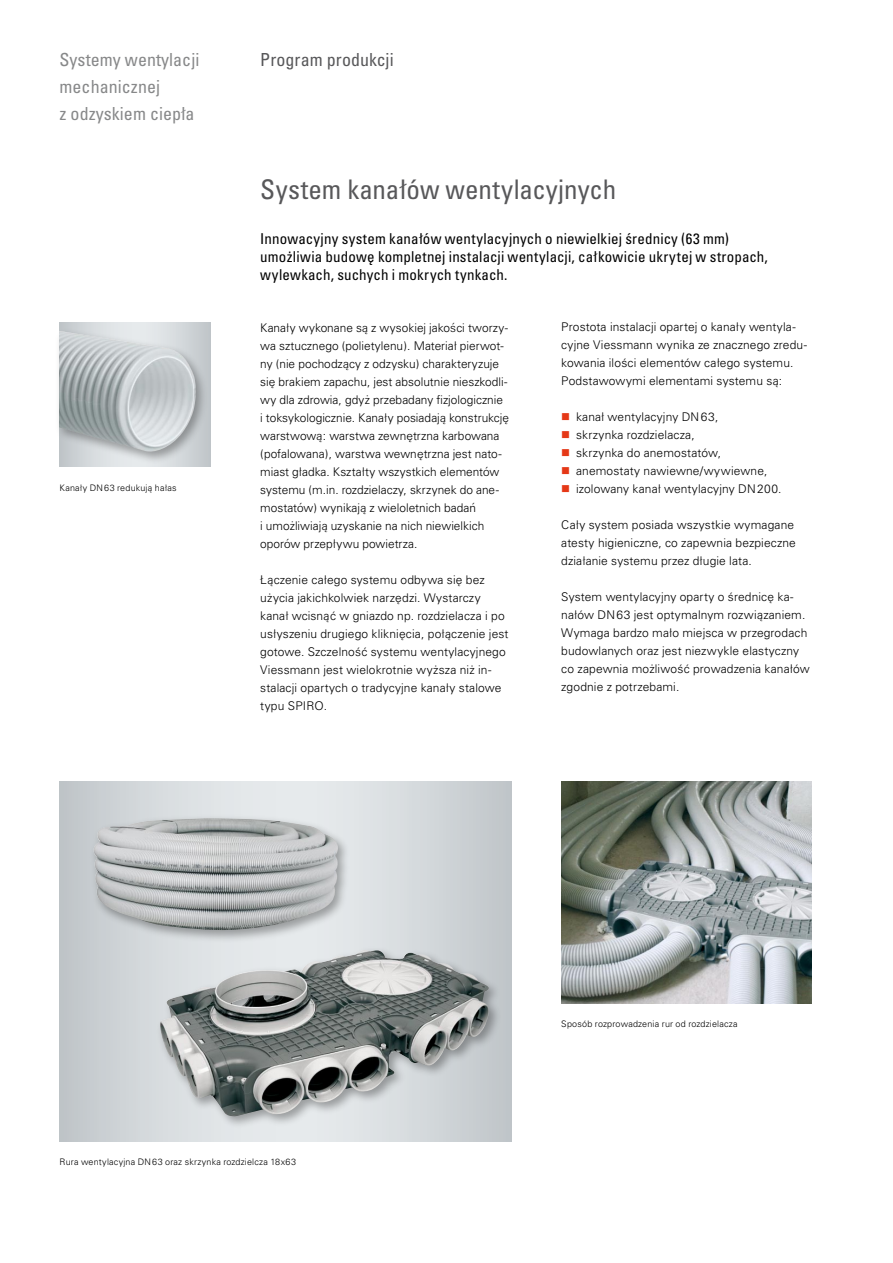
<style>
.page{position:relative;width:893px;height:1263px;background:#fff}
.page>*{position:absolute;margin:0;border:0;box-sizing:border-box;transform-origin:0 0}
.Head{font:condensed 27px "Univers CE";color:#58585a}
.Tekst{font:condensed 18px/27px "Univers CE";letter-spacing:.005em;color:#878889}
.Tekst-2{font:condensed 18px "Univers CE";color:#58585a}
.Subhead{font:condensed 15px/18px "Univers CE";letter-spacing:.01em;color:#000}
.tekst_bazowy{font:300 12px/18px "Univers CE";color:#000}
._4_Copy_Lista{font:300 12px/18px "Univers LTCYR 45";letter-spacing:.01em;color:#000}
._4_Copy{font:300 12px/18px "Univers LTCYR 45";letter-spacing:.01em;color:#000}
.Bildunterschrift{font:300 9px "Univers LTCYR 45";letter-spacing:.02em;color:#000}
.s1{color:#e53817}
</style>
<div class="page">
<svg style="left:60px;top:781px;width:451px;height:360px;background:#d0d4d7"></svg>
<svg style="left:60px;top:323px;width:150px;height:144px"></svg>
<div style="left:55px;top:326px;width:155px;height:139px;background:#000;opacity:.33"></div>
<img style="left:60px;top:325px;width:137px;height:139px">
<img style="left:561px;top:781px;width:250px;height:222px">
<div style="left:89px;top:813px;width:263px;height:130px;background:#000;opacity:.33"></div>
<img style="left:93px;top:818px;width:245px;height:113px">
<div style="left:155px;top:945px;width:347px;height:185px;background:#000;opacity:.33"></div>
<img style="left:178px;top:950px;width:311px;height:164px">
<p class="Tekst" style="left:60px;top:46px;width:141px">Systemy wentylacji mechanicznej<br>z odzyskiem ciepła</p>
<p class="Bildunterschrift" style="left:60px;top:482px;width:119px">Kanały DN63 redukują hałas</p>
<p class="Tekst-2" style="left:260px;top:49px;width:135px">Program produkcji</p>
<p class="Head" style="left:260px;top:174px;width:357px">System kanałów wentylacyjnych</p>
<p class="Subhead" style="left:260px;top:230px;width:509px">Innowacyjny system kanałów wentylacyjnych o niewielkiej średnicy (63 mm) umożliwia budowę kompletnej instalacji wentylacji, całkowicie ukrytej w stropach, wylewkach, suchych i mokrych tynkach.</p>
<p class="_4_Copy" style="left:561px;top:318px;width:247px">Prostota instalacji opartej o kanały wentyla&shy;cyjne Viessmann wynika ze znacznego zredu&shy;kowania ilości elementów całego systemu.<br>Podstawowymi elementami systemu są:</p>
<p class="_4_Copy_Lista" style="left:561px;top:408px;width:159px"><span class="s1">■</span> kanał wentylacyjny DN63,</p>
<p class="_4_Copy_Lista" style="left:561px;top:426px;width:135px"><span class="s1">■</span> skrzynka rozdzielacza,</p>
<p class="_4_Copy_Lista" style="left:561px;top:444px;width:161px"><span class="s1">■</span> skrzynka do anemostatów,</p>
<p class="_4_Copy_Lista" style="left:561px;top:462px;width:208px"><span class="s1">■</span> anemostaty nawiewne/wywiewne,</p>
<p class="_4_Copy_Lista" style="left:561px;top:480px;width:222px"><span class="s1">■</span> izolowany kanał wentylacyjny DN200.</p>
<p class="_4_Copy_Lista" style="left:561px;top:516px;width:236px">Cały system posiada wszystkie wymagane atesty higieniczne, co zapewnia bezpieczne działanie systemu przez długie lata.</p>
<p class="_4_Copy_Lista" style="left:561px;top:588px;width:250px">System wentylacyjny oparty o średnicę ka&shy;nałów DN63 jest optymalnym rozwiązaniem.<br>Wymaga bardzo mało miejsca w przegrodach budowlanych oraz jest niezwykle elastyczny co zapewnia możliwość prowadzenia kanałów zgodnie z potrzebami.</p>
<p class="tekst_bazowy" style="left:260px;top:319px;width:250px">Kanały wykonane są z wysokiej jakości tworzy&shy;wa sztucznego (polietylenu). Materiał pierwot&shy;ny (nie pochodzący z odzysku) charakteryzuje się brakiem zapachu, jest absolutnie nieszkodli&shy;wy dla zdrowia, gdyż przebadany fizjologicznie<br>i toksykologicznie. Kanały posiadają konstrukcję warstwową: warstwa zewnętrzna karbowana (pofalowana), warstwa wewnętrzna jest nato&shy;miast gładka. Kształty wszystkich elementów systemu (m.in. rozdzielaczy, skrzynek do ane&shy;mostatów) wynikają z wieloletnich badań<br>i umożliwiają uzyskanie na nich niewielkich oporów przepływu powietrza.</p>
<p class="_4_Copy" style="left:260px;top:570px;width:250px">Łączenie całego systemu odbywa się bez użycia jakichkolwiek narzędzi. Wystarczy kanał wcisnąć w gniazdo np. rozdzielacza i po usłyszeniu drugiego kliknięcia, połączenie jest gotowe. Szczelność systemu wentylacyjnego Viessmann jest wielokrotnie wyższa niż in&shy;stalacji opartych o tradycyjne kanały stalowe typu SPIRO.</p>
<p class="Bildunterschrift" style="left:561px;top:1018px;width:178px">Sposób rozprowadzenia rur od rozdzielacza</p>
<p class="Bildunterschrift" style="left:60px;top:1155px;width:238px">Rura wentylacyjna DN63 oraz skrzynka rozdzielcza 18x63</p>
</div>
